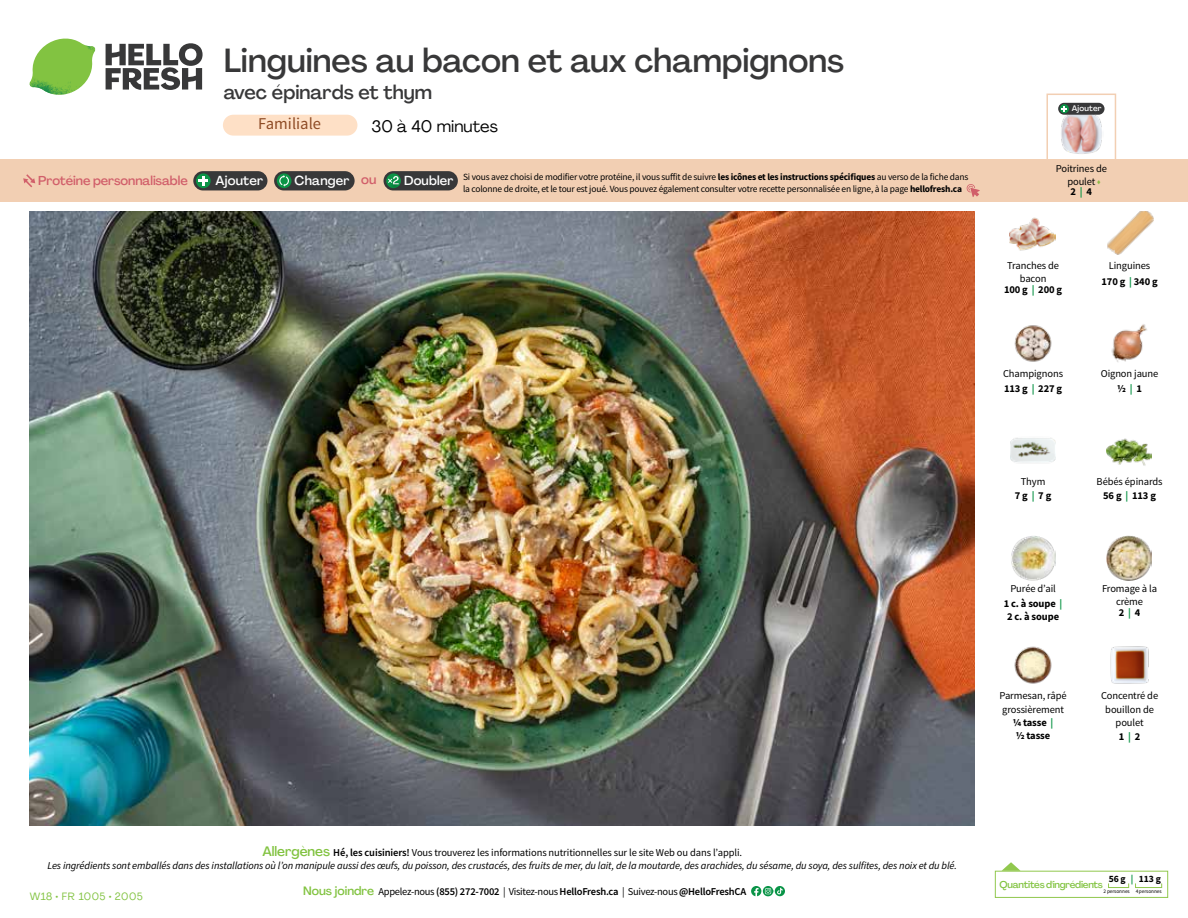
<style>
.page{position:relative;width:1188px;height:918px;background:#fff}
.page>*{position:absolute;margin:0;border:0;box-sizing:border-box;transform-origin:0 0}
.t1{font:500 33px "Agrandir";color:#383839}
.t2{font:500 19.5px "Agrandir";color:#383839}
.t3{font:16.5px "Agrandir";color:#000}
.t4{font:16.5px "Source Sans Pro";color:#8e4b25}
.t5{font:500 12.9px "Agrandir";letter-spacing:.015em;color:#fff}
.t6{font:500 12.75px "Agrandir";letter-spacing:-.005em;color:#d15f6a}
.t7{font:italic 10.5px/13.5px "Source Sans Pro";letter-spacing:-.01em;color:#000;text-align:center}
.t8{font:10.5px/13.5px "Source Sans Pro";letter-spacing:-.01em;color:#000;text-align:center}
.t9{font:600 10.5px "Source Sans Pro";letter-spacing:-.02em;color:#000}
.t10{font:700 10.5px "Source Sans Pro";letter-spacing:-.01em;color:#000}
.t11{font:10.5px "Agrandir";letter-spacing:.05em;color:#82c341}
.t12{font:500 9.75px "Agrandir";letter-spacing:-.025em;color:#82c341}
.t13{font:700 9.6px "Source Sans Pro";color:#000}
.t14{font:9.45px/12px "Source Sans Pro";letter-spacing:-.02em;color:#000}
.t15{font:500 7.95px "Agrandir";letter-spacing:.025em;color:#fff}
.t16{font:5.25px "Source Sans Pro";letter-spacing:-.01em;color:#000}
.s1{color:#d15f6a}
.s2{color:#8cba42}
.s3{color:#0b9446}
.s4{font-weight:700}
.s5{font-weight:700;color:#0b9446}
.s6{font-family:"Agrandir";font-weight:500;font-style:normal;font-size:13.5px;color:#82c341}
.s7{font-weight:600;font-style:normal}
.s8{font-style:normal}
.s9{font-family:"Agrandir";font-weight:500;font-size:12px;color:#82c341}
.s10{font-weight:400}
</style>
<div class="page">
<svg style="left:106px;top:43px;width:97px;height:47px"></svg>
<svg style="left:34px;top:39px;width:59px;height:38px"></svg>
<img style="left:65px;top:39px;width:30px;height:25px">
<img style="left:33px;top:60px;width:56px;height:10px">
<img style="left:29px;top:64px;width:58px;height:31px">
<img style="left:64px;top:70px;width:25px;height:24px">
<img style="left:30px;top:211px;width:945px;height:615px">
<svg style="left:775px;top:886px;width:10px;height:10px"></svg>
<svg style="left:751px;top:886px;width:32px;height:10px"></svg>
<svg style="left:1002px;top:862px;width:19px;height:9px"></svg>
<div style="left:995px;top:871px;width:173px;height:27px;border:1px solid #91c84e"></div>
<div style="left:1108px;top:883px;width:21px;height:5px;border:1px solid #91c84e"></div>
<div style="left:1135px;top:883px;width:27px;height:5px;border:1px solid #91c84e"></div>
<img style="left:1014px;top:325px;width:38px;height:37px">
<img style="left:1111px;top:324px;width:36px;height:38px">
<img style="left:1011px;top:438px;width:45px;height:25px">
<img style="left:1106px;top:438px;width:46px;height:28px">
<img style="left:1011px;top:536px;width:45px;height:45px">
<img style="left:1106px;top:536px;width:46px;height:45px">
<img style="left:1014px;top:646px;width:38px;height:38px">
<img style="left:1108px;top:211px;width:45px;height:44px">
<img style="left:1010px;top:217px;width:45px;height:34px">
<img style="left:1110px;top:646px;width:39px;height:38px">
<div style="left:0;top:160px;width:1188px;height:42px;background:#f2cfb3"></div>
<svg style="left:23px;top:174px;width:12px;height:13px"></svg>
<div style="left:384px;top:171px;width:74px;height:19px;background:#383839;border-radius:10px"></div>
<svg style="left:386px;top:173px;width:15px;height:15px"></svg>
<div style="left:389px;top:180px;width:11px;height:11px;background:#000;opacity:.35"></div>
<svg style="left:387px;top:176px;width:12px;height:8px"></svg>
<div style="left:274px;top:171px;width:81px;height:19px;background:#383839;border-radius:10px"></div>
<svg style="left:277px;top:173px;width:15px;height:15px"></svg>
<svg style="left:279px;top:175px;width:10px;height:12px"></svg>
<div style="left:193px;top:171px;width:74px;height:19px;background:#383839;border-radius:10px"></div>
<svg style="left:196px;top:173px;width:15px;height:15px"></svg>
<svg style="left:198px;top:176px;width:10px;height:10px"></svg>
<svg style="left:967px;top:184px;width:13px;height:13px"></svg>
<div style="left:1046px;top:94px;width:70px;height:69px;border:2px solid #f2cfb3"></div>
<img style="left:1061px;top:114px;width:41px;height:40px">
<div style="left:1058px;top:103px;width:47px;height:12px;background:#383839;border-radius:6px"></div>
<svg style="left:1060px;top:104px;width:9px;height:9px"></svg>
<svg style="left:1061px;top:106px;width:6px;height:6px"></svg>
<div style="left:223px;top:115px;width:134px;height:21px;background:#fee0c6;border-radius:10px"></div>
<h1 class="t1" style="left:224px;top:40px;width:622px">Linguines au bacon et aux champignons</h1>
<h2 class="t2" style="left:224px;top:80px;width:210px">avec épinards et thym</h2>
<h3 class="t3" style="left:372px;top:116px;width:128px">30 à 40 minutes</h3>
<h3 class="t4" style="left:258px;top:113px;width:64px">Familiale</h3>
<p class="t15" style="left:1072px;top:104px;width:31px">Ajouter</p>
<p class="t6" style="left:38px;top:173px;width:151px">Protéine personnalisable</p>
<p class="t5" style="left:216px;top:172px;width:49px">Ajouter</p>
<p class="t5" style="left:295px;top:172px;width:83px">Changer <span class="s1">ou</span></p>
<p class="t5" style="left:404px;top:172px;width:51px">Doubler</p>
<p class="t8" style="left:1056px;top:162px;width:53px">Poitrines de poulet<span class="s2">▲</span></p>
<p class="t10" style="left:1071px;top:184px;width:23px">2 <span class="s3">|</span> 4</p>
<p class="t14" style="left:463px;top:171px;width:507px">Si vous avez choisi de modifier votre protéine, il vous suffit de suivre <span class="s4">les icônes et les instructions spécifiques</span> au verso de la fiche dans la colonne de droite, et le tour est joué. Vous pouvez également consulter votre recette personnalisée en ligne, à la page <span class="s4">hellofresh.ca</span></p>
<p class="t8" style="left:1007px;top:259px;width:53px">Tranches de bacon</p>
<p class="t10" style="left:1004px;top:282px;width:60px">100 g <span class="s3">|</span> 200 g</p>
<p class="t8" style="left:1101px;top:258px;width:58px;line-height:15.6px">Linguines<br><span class="s4">170 g</span> <span class="s5">|</span> <span class="s4">340 g</span></p>
<p class="t8" style="left:1003px;top:366px;width:62px;line-height:14.9px;text-align:left">Champignons<br><span class="s4">113 g</span> <span class="s5">|</span> <span class="s4">227 g</span></p>
<p class="t8" style="left:1101px;top:366px;width:59px;line-height:14.9px">Oignon jaune <span class="s4">½</span> <span class="s5">|</span> <span class="s4">1</span></p>
<p class="t8" style="left:1015px;top:474px;width:38px;line-height:14.9px">Thym<br><span class="s4">7g</span> <span class="s5">|</span> <span class="s4">7g</span></p>
<p class="t8" style="left:1097px;top:474px;width:68px;line-height:14.9px">Bébés épinards<br><span class="s4">56 g</span> <span class="s5">|</span> <span class="s4">113 g</span></p>
<p class="t8" style="left:1004px;top:581px;width:60px;line-height:14.9px">Purée d’ail<br><span class="s4">1 c. à soupe</span> <span class="s5">|</span></p>
<p class="t10" style="left:1007px;top:610px;width:54px">2 c. à soupe</p>
<p class="t8" style="left:1102px;top:582px;width:57px">Fromage à la crème</p>
<p class="t10" style="left:1119px;top:606px;width:23px">2 <span class="s3">|</span> 4</p>
<p class="t7" style="left:47px;top:846px;width:911px"><span class="s6">Allergènes</span> <span class="s7">Hé, les cuisiniers!</span> <span class="s8">Vous trouverez les informations nutritionnelles sur le site Web ou dans l’appli.<br></span>Les ingrédients sont emballés dans des installations où l’on manipule aussi des œufs, du poisson, des crustacés, des fruits de mer, du lait, de la moutarde, des arachides, du sésame, du soya, des sulfites, des noix et du blé.</p>
<p class="t11" style="left:30px;top:890px;width:115px">W18 • FR 1005 • 2005</p>
<p class="t9" style="left:303px;top:885px;width:445px"><span class="s9">Nous joindre</span> <span class="s10">Appelez-nous</span> (855) 272-7002 <span class="s10">| Visitez-nous</span> HelloFresh.ca <span class="s10">| Suivez-nous</span> @HelloFreshCA</p>
<p class="t8" style="left:1000px;top:689px;width:69px">Parmesan, râpé grossièrement <span class="s4">¼ tasse</span> <span class="s5">|<br></span><span class="s4">½ tasse</span></p>
<p class="t8" style="left:1101px;top:689px;width:59px">Concentré de bouillon de poulet<br><span class="s4">1</span> <span class="s5">|</span> <span class="s4">2</span></p>
<p class="t13" style="left:1109px;top:872px;width:54px">56 g <span class="s3">|</span> 113 g</p>
<p class="t16" style="left:1103px;top:888px;width:60px">2 personnes 4 personnes</p>
<p class="t12" style="left:1000px;top:878px;width:105px">Quantités d'ingrédients</p>
</div>
